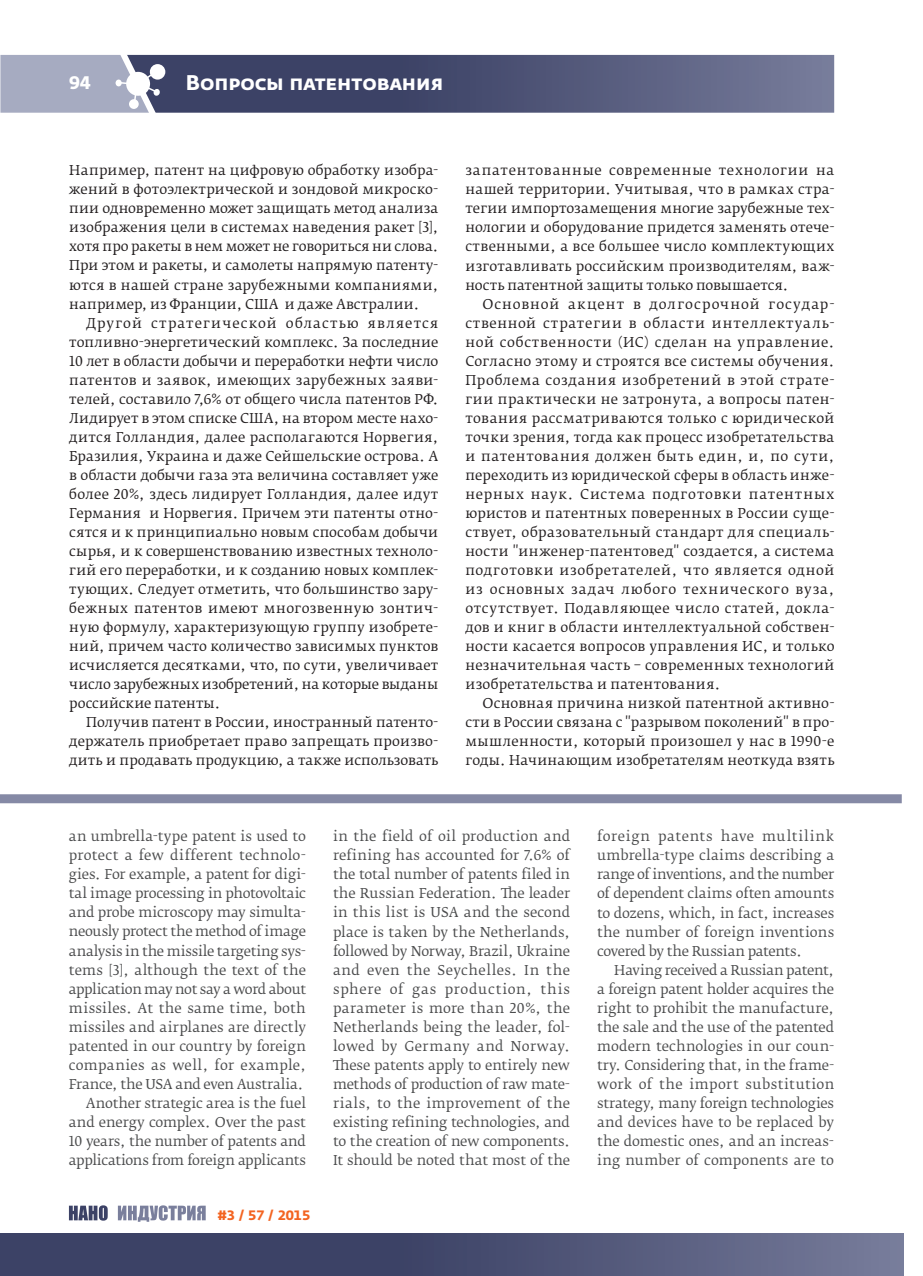
<style>
.page{position:relative;width:923px;height:1276px;background:#fff}
.page>*{position:absolute;margin:0;border:0;box-sizing:border-box;transform-origin:0 0}
.t1{font:700 21px "Fedra Sans Alt Pro";color:#fff}
.t2{font:700 18px "Fedra Sans Alt Pro";color:#fff}
.t3{font:13.5px/19px "Fedra Serif B Pro";letter-spacing:.005em;color:#231f20;text-align:justify}
.t4{font:13.5px/19px "Fedra Serif B Pro";letter-spacing:-.005em;color:#4b4c4d;text-align:justify}
.t5{font:700 13.5px "Fedra Sans Alt Pro";color:#f36421}
</style>
<div class="page">
<svg style="left:0;top:54px;width:834px;height:59px;background:#636887"></svg>
<svg style="left:69px;top:1205px;width:39px;height:15px"></svg>
<svg style="left:118px;top:1205px;width:88px;height:16px"></svg>
<div style="left:0;top:1233px;width:904px;height:42px;background:linear-gradient(to right,#2d3359,#6b7190)"></div>
<div style="left:0;top:794px;width:901px;height:9px;background:#8589a5"></div>
<h2 class="t2" style="left:69px;top:72px;width:24px">94</h2>
<h1 class="t1" style="left:186px;top:69px;width:259px">Вопросы патентования</h1>
<p class="t3" style="left:69px;top:161px;width:370px">Например, патент на цифровую обработку изобра&shy;жений в фотоэлектрической и зондовой микроско&shy;пии одновременно может защищать метод анализа изображения цели в системах наведения ракет [3], хотя про ракеты в нем может не говориться ни слова.<br>При этом и ракеты, и самолеты напрямую патенту&shy;ются в нашей стране зарубежными компаниями, например, из Франции, США и даже Австралии.</p>
<p class="t3" style="left:69px;top:313px;width:371px;text-indent:17px">Другой стратегической областью является топливно-энергетический комплекс. За последние 10 лет в области добычи и переработки нефти число патентов и заявок, имеющих зарубежных заяви&shy;телей, составило 7,6% от общего числа патентов РФ.<br>Лидирует в этом списке США, на втором месте нахо&shy;дится Голландия, далее располагаются Норвегия, Бразилия, Украина и даже Сейшельские острова. А в области добычи газа эта величина составляет уже более 20%, здесь лидирует Голландия, далее идут Германия и Норвегия. Причем эти патенты отно&shy;сятся и к принципиально новым способам добычи сырья, и к совершенствованию известных техноло&shy;гий его переработки, и к созданию новых комплек&shy;тующих. Следует отметить, что большинство зару&shy;бежных патентов имеют многозвенную зонтич&shy;ную формулу, характеризующую группу изобрете&shy;ний, причем часто количество зависимых пунктов исчисляется десятками, что, по сути, увеличивает число зарубежных изобретений, на которые выданы российские патенты.</p>
<p class="t3" style="left:69px;top:713px;width:370px;text-indent:17px">Получив патент в России, иностранный патенто&shy;держатель приобретает право запрещать произво&shy;дить и продавать продукцию, а также использовать</p>
<p class="t3" style="left:465px;top:161px;width:370px">запатентованные современные технологии на нашей территории. Учитывая, что в рамках стра&shy;тегии импортозамещения многие зарубежные тех&shy;нологии и оборудование придется заменять отече&shy;ственными, а все большее число комплектующих изготавливать российским производителям, важ&shy;ность патентной защиты только повышается.</p>
<p class="t3" style="left:465px;top:294px;width:371px;text-indent:17px">Основной акцент в долгосрочной государ&shy;ственной стратегии в области интеллектуаль&shy;ной собственности (ИС) сделан на управление.<br>Согласно этому и строятся все системы обучения.<br>Проблема создания изобретений в этой страте&shy;гии практически не затронута, а вопросы патен&shy;тования рассматриваются только с юридической точки зрения, тогда как процесс изобретательства и патентования должен быть един, и, по сути, переходить из юридической сферы в область инже&shy;нерных наук. Система подготовки патентных юристов и патентных поверенных в России суще&shy;ствует, образовательный стандарт для специаль&shy;ности "инженер-патентовед" создается, а система подготовки изобретателей, что является одной из основных задач любого технического вуза, отсутствует. Подавляющее число статей, докла&shy;дов и книг в области интеллектуальной собствен&shy;ности касается вопросов управления ИС, и только незначительная часть – современных технологий изобретательства и патентования.</p>
<p class="t3" style="left:465px;top:694px;width:370px;text-indent:17px">Основная причина низкой патентной активно&shy;сти в России связана с "разрывом поколений" в про&shy;мышленности, который произошел у нас в 1990-е годы. Начинающим изобретателям неоткуда взять</p>
<p class="t4" style="left:69px;top:827px;width:239px;text-align:right">an umbrella-type patent is used to protect a few different technolo&shy;gies. For example, a patent for digi&shy;tal image processing in photovoltaic and probe microscopy may simulta&shy;neously protect the method of image analysis in the missile targeting sys&shy;tems [3], although the text of the application may not say a word about missiles. At the same time, both missiles and airplanes are directly patented in our country by foreign companies as well, for example, France, the USA and even Australia.<br>Another strategic area is the fuel and energy complex. Over the past 10 years, the number of patents and applications from foreign applicants</p>
<p class="t4" style="left:333px;top:827px;width:239px">in the field of oil production and refining has accounted for 7.6% of the total number of patents filed in the Russian Federation. The leader in this list is USA and the second place is taken by the Netherlands, followed by Norway, Brazil, Ukraine and even the Seychelles. In the sphere of gas production, this parameter is more than 20%, the Netherlands being the leader, fol&shy;lowed by Germany and Norway.<br>These patents apply to entirely new methods of production of raw mate&shy;rials, to the improvement of the existing refining technologies, and to the creation of new components.<br>It should be noted that most of the</p>
<p class="t4" style="left:597px;top:827px;width:238px">foreign patents have multilink umbrella-type claims describing a range of inventions, and the number of dependent claims often amounts to dozens, which, in fact, increases the number of foreign inventions covered by the Russian patents.</p>
<p class="t4" style="left:597px;top:960px;width:239px;text-indent:17px">Having received a Russian patent, a foreign patent holder acquires the right to prohibit the manufacture, the sale and the use of the patented modern technologies in our coun&shy;try. Considering that, in the frame&shy;work of the import substitution strategy, many foreign technologies and devices have to be replaced by the domestic ones, and an increas&shy;ing number of components are to</p>
<p class="t5" style="left:218px;top:1206px;width:94px">#3 / 57 / 2015</p>
</div>
